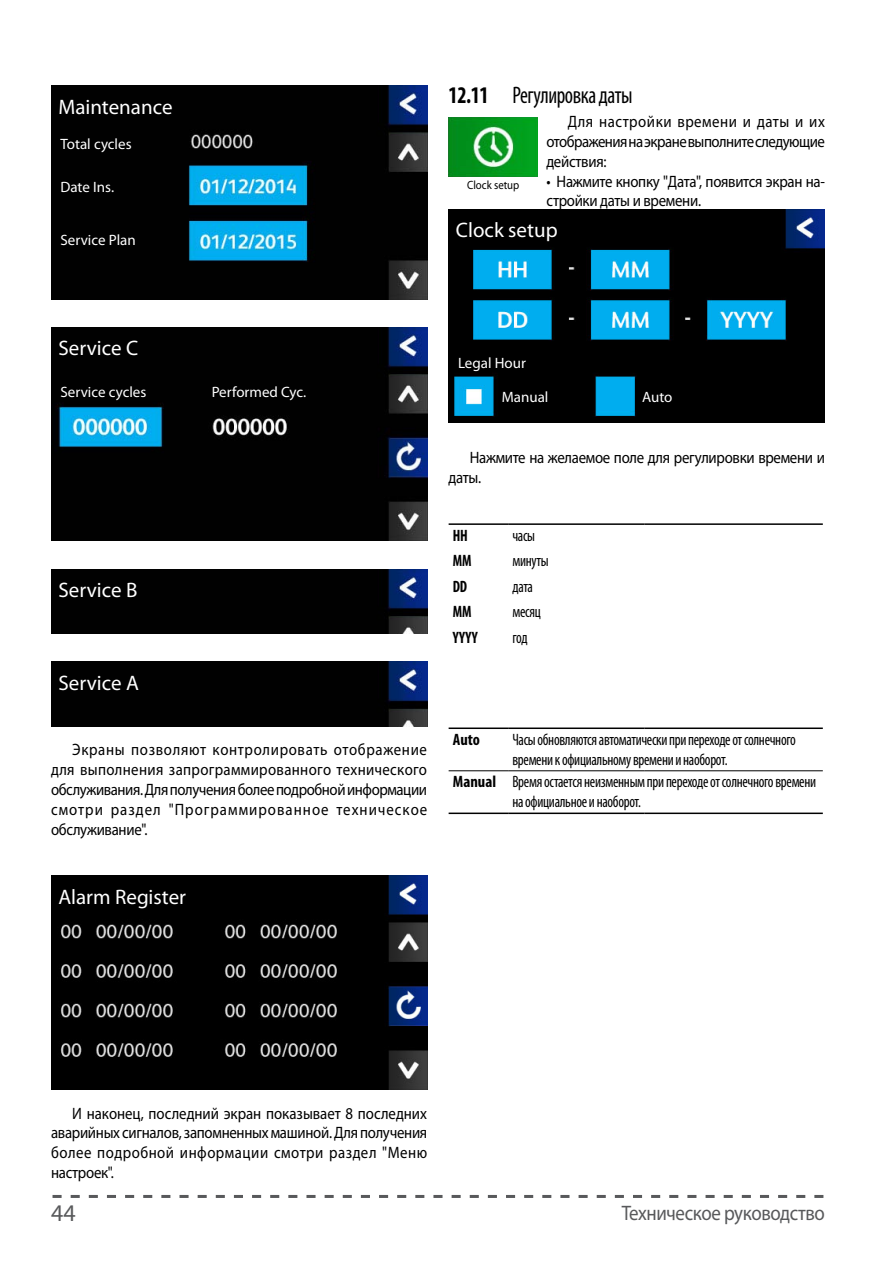
<style>
.page{position:relative;width:893px;height:1263px;background:#fff}
.page>*{position:absolute;margin:0;border:0;box-sizing:border-box;transform-origin:0 0}
.t1{font:condensed 24px "Myriad Pro";letter-spacing:-.02em;color:#000;scale:.9 1}
.t2{font:24px "Myriad Pro";color:#58595b}
.t3{font:21px "Myriad Pro";color:#fff}
.t4{font:21px "Myriad Pro";letter-spacing:-.02em;color:#58595b;scale:.9 1}
.t5{font:16.5px/19.8px "Myriad Pro";letter-spacing:-.02em;color:#000;text-align:justify;scale:.9 1}
.t6{font:condensed 16.5px/19.8px "Myriad Pro";letter-spacing:-.02em;color:#000;scale:.9 1}
.t7{font:700 condensed 16.5px "Myriad Pro";letter-spacing:-.005em;color:#000;scale:.9 1}
.t8{font:700 condensed 16.5px "Myriad Pro";letter-spacing:-.005em;color:#000}
.t9{font:15px "Myriad Pro";color:#fff}
.t10{font:12px "Myriad Pro";color:#000;scale:.9 1}
.s1{font-weight:700}
</style>
<div class="page">
<svg style="left:53px;top:1195px;width:770px;height:3px"></svg>
<hr style="left:449px;top:523px;width:59px;height:2px;background:#000">
<hr style="left:508px;top:523px;width:136px;height:2px;background:#000">
<hr style="left:644px;top:523px;width:179px;height:2px;background:#000">
<hr style="left:449px;top:727px;width:59px;height:2px;background:#000">
<hr style="left:508px;top:727px;width:136px;height:2px;background:#000">
<hr style="left:644px;top:727px;width:179px;height:2px;background:#000">
<hr style="left:449px;top:770px;width:59px;height:1px;background:#000">
<hr style="left:508px;top:770px;width:136px;height:1px;background:#000">
<hr style="left:644px;top:770px;width:179px;height:1px;background:#000">
<hr style="left:449px;top:812px;width:59px;height:2px;background:#000">
<hr style="left:508px;top:812px;width:136px;height:2px;background:#000">
<hr style="left:644px;top:812px;width:179px;height:2px;background:#000">
<img style="left:449px;top:117px;width:88px;height:59px">
<img style="left:51px;top:86px;width:376px;height:213px">
<img style="left:449px;top:209px;width:376px;height:213px">
<img style="left:51px;top:327px;width:376px;height:214px">
<img style="left:51px;top:876px;width:376px;height:213px">
<img style="left:51px;top:569px;width:376px;height:64px">
<img style="left:51px;top:662px;width:376px;height:64px">
<p class="t3" style="left:58px;top:94px;width:116px">Maintenance</p>
<p class="t9" style="left:60px;top:135px;width:73px">Total cycles</p>
<p class="t9" style="left:60px;top:178px;width:55px">Date Ins.</p>
<h1 class="t1" style="left:449px;top:81px;width:206px"><span class="s1">12.11</span> Регулировка даты</h1>
<p class="t5" style="left:546px;top:111px;width:311px;text-indent:21px">Для настройки времени и даты и их отображения на экране выполните следующие действия:</p>
<p class="t5" style="left:546px;top:171px;width:311px">• Нажмите кнопку "Дата", появится экран на&shy;стройки даты и времени.</p>
<p class="t10" style="left:467px;top:178px;width:60px">Clock setup</p>
<p class="t9" style="left:60px;top:230px;width:77px">Service Plan</p>
<p class="t3" style="left:456px;top:217px;width:103px">Clock setup</p>
<p class="t3" style="left:58px;top:335px;width:81px">Service C</p>
<p class="t9" style="left:60px;top:382px;width:87px">Service cycles</p>
<p class="t9" style="left:212px;top:382px;width:96px">Performed Cyc.</p>
<p class="t3" style="left:58px;top:577px;width:81px">Service B</p>
<p class="t3" style="left:58px;top:670px;width:82px">Service A</p>
<p class="t5" style="left:51px;top:740px;width:420px;text-indent:21px">Экраны позволяют контролировать отображение для выполнения запрограммированного технического обслуживания. Для получения более подробной информации смотри раздел "Программированное техническое обслуживание".</p>
<p class="t3" style="left:58px;top:884px;width:129px">Alarm Register</p>
<p class="t9" style="left:458px;top:354px;width:69px">Legal Hour</p>
<p class="t9" style="left:502px;top:388px;width:48px">Manual</p>
<p class="t9" style="left:642px;top:388px;width:32px">Auto</p>
<p class="t5" style="left:449px;top:447px;width:420px;text-indent:21px">Нажмите на желаемое поле для регулировки времени и даты.</p>
<p class="t7" style="left:453px;top:525px;width:18px">HH</p>
<p class="t6" style="left:512px;top:525px;width:27px">часы</p>
<p class="t7" style="left:453px;top:550px;width:22px">MM</p>
<p class="t6" style="left:512px;top:551px;width:42px">минуты</p>
<p class="t7" style="left:453px;top:576px;width:17px">DD</p>
<p class="t6" style="left:512px;top:576px;width:24px">дата</p>
<p class="t7" style="left:453px;top:601px;width:22px">MM</p>
<p class="t6" style="left:512px;top:602px;width:33px">месяц</p>
<p class="t7" style="left:453px;top:627px;width:29px">YYYY</p>
<p class="t6" style="left:512px;top:627px;width:18px">год</p>
<p class="t8" style="left:453px;top:729px;width:29px">Auto</p>
<p class="t6" style="left:512px;top:729px;width:316px">Часы обновляются автоматически при переходе от солнечного времени к официальному времени и наоборот.</p>
<p class="t6" style="left:512px;top:772px;width:339px;text-indent:-60px"><span class="s1">Manual</span> Время остается неизменным при переходе от солнечного времени на официальное и наоборот.</p>
<p class="t5" style="left:51px;top:1103px;width:420px;text-indent:21px">И наконец, последний экран показывает 8 последних аварийных сигналов, запомненных машиной. Для получения более подробной информации смотри раздел "Меню настроек".</p>
<h1 class="t2" style="left:51px;top:1198px;width:26px">44</h1>
<p class="t4" style="left:622px;top:1200px;width:227px">Техническое руководство</p>
</div>
